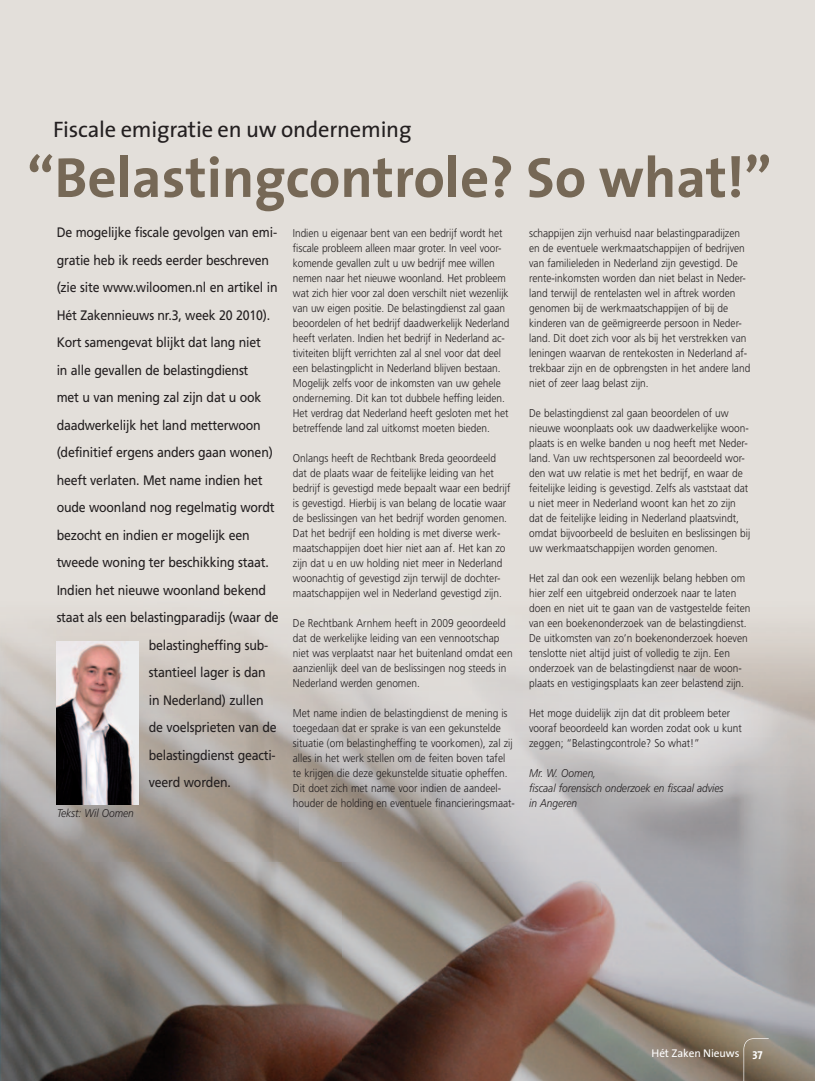
<style>
.page{position:relative;width:815px;height:1081px;background:#e3dfda}
.page>*{position:absolute;margin:0;border:0;box-sizing:border-box;transform-origin:0 0}
.t1{font:700 56.88px "The Sans";color:#766856}
.t2{font:22.5px "The Sans";letter-spacing:-.01em;color:#231f20}
.t3{font:13.75px "Frutiger";letter-spacing:-.015em;color:#231f20;scale:.9 1}
.t4{font:300 11.25px/15px "Frutiger";color:#231f20;scale:.9 1}
.t5{font:italic 300 11.25px/15px "Frutiger";color:#231f20;scale:.9 1}
.t6{font:11.25px "The Sans";letter-spacing:-.01em;color:#fff}
.s1{font-weight:700}
</style>
<div class="page">
<img style="left:0;top:625px;width:815px;height:456px">
<svg style="left:743px;top:1038px;width:26px;height:43px"></svg>
<img style="left:57px;top:641px;width:81px;height:163px">
<h2 class="t2" style="left:53px;top:111px;width:360px">Fiscale emigratie en uw onderneming</h2>
<h1 class="t1" style="left:27px;top:130px;width:746px">“Belastingcontrole? so what!”</h1>
<p class="t3" style="left:57px;top:224px;width:246px">De mogelijke fiscale gevolgen van emi-</p>
<p class="t3" style="left:57px;top:252px;width:237px">gratie heb ik reeds eerder beschreven</p>
<p class="t3" style="left:57px;top:279px;width:247px">(zie site www.wiloomen.nl en artikel in</p>
<p class="t3" style="left:57px;top:307px;width:239px">Hét Zakennieuws nr.3, week 20 2010).</p>
<p class="t3" style="left:57px;top:334px;width:229px">Kort samengevat blijkt dat lang niet</p>
<p class="t3" style="left:57px;top:362px;width:215px">in alle gevallen de belastingdienst</p>
<p class="t3" style="left:57px;top:389px;width:229px">met u van mening zal zijn dat u ook</p>
<p class="t3" style="left:57px;top:417px;width:228px">daadwerkelijk het land metterwoon</p>
<p class="t3" style="left:57px;top:444px;width:242px">(definitief ergens anders gaan wonen)</p>
<p class="t3" style="left:57px;top:472px;width:230px">heeft verlaten. Met name indien het</p>
<p class="t3" style="left:57px;top:499px;width:244px">oude woonland nog regelmatig wordt</p>
<p class="t3" style="left:57px;top:527px;width:216px">bezocht en indien er mogelijk een</p>
<p class="t3" style="left:57px;top:554px;width:237px">tweede woning ter beschikking staat.</p>
<p class="t3" style="left:57px;top:582px;width:234px">Indien het nieuwe woonland bekend</p>
<p class="t3" style="left:57px;top:609px;width:248px">staat als een belastingparadijs (waar de</p>
<p class="t3" style="left:149px;top:637px;width:134px">belastingheffing sub-</p>
<p class="t3" style="left:149px;top:664px;width:131px">stantieel lager is dan</p>
<p class="t3" style="left:149px;top:692px;width:129px">in Nederland) zullen</p>
<p class="t3" style="left:149px;top:719px;width:144px">de voelsprieten van de</p>
<p class="t3" style="left:149px;top:747px;width:143px">belastingdienst geacti-</p>
<p class="t3" style="left:149px;top:774px;width:93px">veerd worden.</p>
<p class="t5" style="left:57px;top:805px;width:87px">Tekst: Wil Oomen</p>
<p class="t4" style="left:293px;top:225px;width:242px">Indien u eigenaar bent van een bedrijf wordt het fiscale probleem alleen maar groter. In veel voor&shy;komende gevallen zult u uw bedrijf mee willen nemen naar het nieuwe woonland. Het probleem wat zich hier voor zal doen verschilt niet wezenlijk van uw eigen positie. De belastingdienst zal gaan beoordelen of het bedrijf daadwerkelijk Nederland heeft verlaten. Indien het bedrijf in Nederland ac&shy;tiviteiten blijft verrichten zal al snel voor dat deel een belastingplicht in Nederland blijven bestaan.<br>Mogelijk zelfs voor de inkomsten van uw gehele onderneming. Dit kan tot dubbele heffing leiden.<br>Het verdrag dat Nederland heeft gesloten met het betreffende land zal uitkomst moeten bieden.</p>
<p class="t4" style="left:293px;top:450px;width:243px">Onlangs heeft de Rechtbank Breda geoordeeld dat de plaats waar de feitelijke leiding van het bedrijf is gevestigd mede bepaalt waar een bedrijf is gevestigd. Hierbij is van belang de locatie waar de beslissingen van het bedrijf worden genomen.<br>Dat het bedrijf een holding is met diverse werk&shy;maatschappijen doet hier niet aan af. Het kan zo zijn dat u en uw holding niet meer in Nederland woonachtig of gevestigd zijn terwijl de dochter&shy;maatschappijen wel in Nederland gevestigd zijn.</p>
<p class="t4" style="left:293px;top:615px;width:246px">De Rechtbank Arnhem heeft in 2009 geoordeeld dat de werkelijke leiding van een vennootschap niet was verplaatst naar het buitenland omdat een aanzienlijk deel van de beslissingen nog steeds in Nederland werden genomen.</p>
<p class="t4" style="left:293px;top:705px;width:248px">Met name indien de belastingdienst de mening is toegedaan dat er sprake is van een gekunstelde situatie (om belastingheffing te voorkomen), zal zij alles in het werk stellen om de feiten boven tafel te krijgen die deze gekunstelde situatie opheffen.<br>Dit doet zich met name voor indien de aandeel&shy;houder de holding en eventuele financieringsmaat-</p>
<p class="t4" style="left:529px;top:225px;width:247px">schappijen zijn verhuisd naar belastingparadijzen en de eventuele werkmaatschappijen of bedrijven van familieleden in Nederland zijn gevestigd. De rente-inkomsten worden dan niet belast in Neder&shy;land terwijl de rentelasten wel in aftrek worden genomen bij de werkmaatschappijen of bij de kinderen van de geëmigreerde persoon in Neder&shy;land. Dit doet zich voor als bij het verstrekken van leningen waarvan de rentekosten in Nederland af&shy;trekbaar zijn en de opbrengsten in het andere land niet of zeer laag belast zijn.</p>
<p class="t4" style="left:529px;top:405px;width:247px">De belastingdienst zal gaan beoordelen of uw nieuwe woonplaats ook uw daadwerkelijke woon&shy;plaats is en welke banden u nog heeft met Neder&shy;land. Van uw rechtspersonen zal beoordeeld wor&shy;den wat uw relatie is met het bedrijf, en waar de feitelijke leiding is gevestigd. Zelfs als vaststaat dat u niet meer in Nederland woont kan het zo zijn dat de feitelijke leiding in Nederland plaatsvindt, omdat bijvoorbeeld de besluiten en beslissingen bij uw werkmaatschappijen worden genomen.</p>
<p class="t4" style="left:529px;top:570px;width:248px">Het zal dan ook een wezenlijk belang hebben om hier zelf een uitgebreid onderzoek naar te laten doen en niet uit te gaan van de vastgestelde feiten van een boekenonderzoek van de belastingdienst.<br>De uitkomsten van zo’n boekenonderzoek hoeven tenslotte niet altijd juist of volledig te zijn. Een onderzoek van de belastingdienst naar de woon&shy;plaats en vestigingsplaats kan zeer belastend zijn.</p>
<p class="t4" style="left:529px;top:705px;width:238px">Het moge duidelijk zijn dat dit probleem beter vooraf beoordeeld kan worden zodat ook u kunt zeggen; “Belastingcontrole? So what!”</p>
<p class="t5" style="left:529px;top:765px;width:217px">Mr. W. Oomen,<br>fiscaal forensisch onderzoek en fiscaal advies in Angeren</p>
<p class="t6" style="left:652px;top:1043px;width:113px">Hét Zaken Nieuws <span class="s1">37</span></p>
</div>
